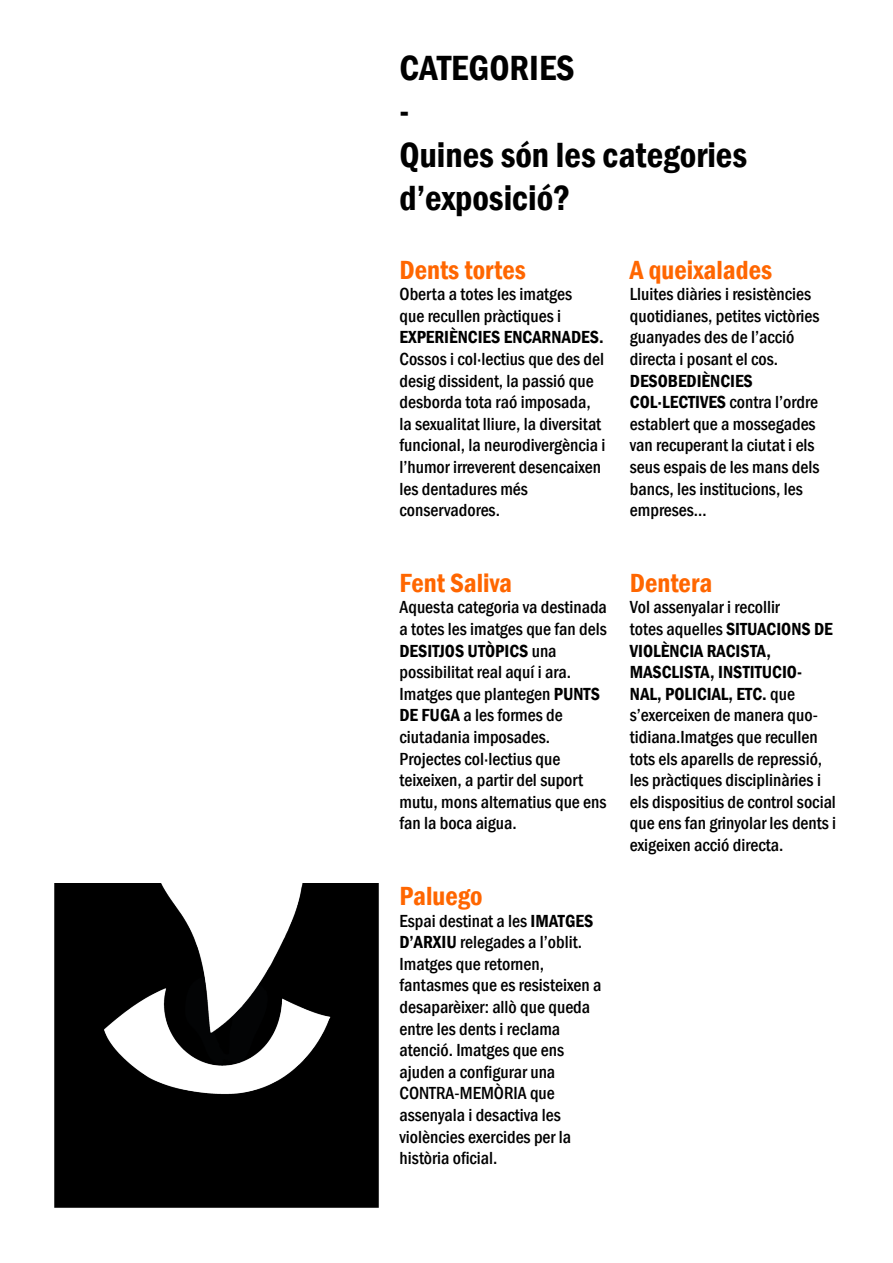
<style>
.page{position:relative;width:893px;height:1263px;background:#fff}
.page>*{position:absolute;margin:0;border:0;box-sizing:border-box;transform-origin:0 0}
.t1{font:600 condensed 36px/43.2px "Franklin Gothic";color:#000}
.t2{font:600 condensed 27px "Franklin Gothic";color:#f60}
.t3{font:500 condensed 18px/21.6px "Franklin Gothic";color:#000}
.t4{font:600 condensed 18px "Franklin Gothic";color:#000}
.s1{font-weight:600}
</style>
<div class="page">
<img style="left:54px;top:884px;width:325px;height:324px">
<h1 class="t1" style="left:400px;top:46px;width:349px">CATEGORIES<br>-<br>Quines són les categories d’exposició?</h1>
<h2 class="t2" style="left:400px;top:251px;width:128px">Dents tortes</h2>
<p class="t3" style="left:400px;top:283px;width:174px">Oberta a totes les imatges que recullen pràctiques i</p>
<p class="t4" style="left:400px;top:325px;width:206px">EXPERIÈNCIES ENCARNADES.</p>
<p class="t3" style="left:400px;top:348px;width:207px">Cossos i col·lectius que des del desig dissident, la passió que desborda tota raó imposada, la sexualitat lliure, la diversitat funcional, la neurodivergència i l’humor irreverent desencaixen les dentadures més conservadores.</p>
<h2 class="t2" style="left:400px;top:565px;width:114px">Fent Saliva</h2>
<p class="t3" style="left:400px;top:596px;width:209px">Aquesta categoria va destinada a totes les imatges que fan dels<br><span class="s1">DESITJOS UTÒPICS</span> una possibilitat real aquí i ara.<br>Imatges que plantegen <span class="s1">PUNTS<br>DE FUGA</span> a les formes de ciutadania imposades.<br>Projectes col·lectius que teixeixen, a partir del suport mutu, mons alternatius que ens fan la boca aigua.</p>
<h2 class="t2" style="left:400px;top:878px;width:85px">Paluego</h2>
<p class="t3" style="left:400px;top:910px;width:203px">Espai destinat a les <span class="s1">IMATGES<br>D’ARXIU</span> relegades a l’oblit.<br>Imatges que retornen, fantasmes que es resisteixen a desaparèixer: allò que queda entre les dents i reclama atenció. Imatges que ens ajuden a configurar una<br>CONTRA-MEMÒRIA que assenyala i desactiva les violències exercides per la història oficial.</p>
<h2 class="t2" style="left:630px;top:251px;width:144px">A queixalades</h2>
<p class="t3" style="left:630px;top:283px;width:191px">Lluites diàries i resistències quotidianes, petites victòries guanyades des de l’acció directa i posant el cos.</p>
<p class="t3" style="left:630px;top:370px;width:191px"><span class="s1">DESOBEDIÈNCIES<br>COL·LECTIVES</span> contra l’ordre establert que a mossegades van recuperant la ciutat i els seus espais de les mans dels bancs, les institucions, les empreses…</p>
<h2 class="t2" style="left:630px;top:565px;width:84px">Dentera</h2>
<p class="t3" style="left:630px;top:596px;width:208px">Vol assenyalar i recollir<br>totes aquelles <span class="s1">SITUACIONS DE<br>VIOLÈNCIA RACISTA,<br>MASCLISTA, INSTITUCIO-<br>NAL, POLICIAL, ETC.</span> que s’exerceixen de manera quo&shy;tidiana.Imatges que recullen tots els aparells de repressió, les pràctiques disciplinàries i els dispositius de control social que ens fan grinyolar les dents i exigeixen acció directa.</p>
</div>
